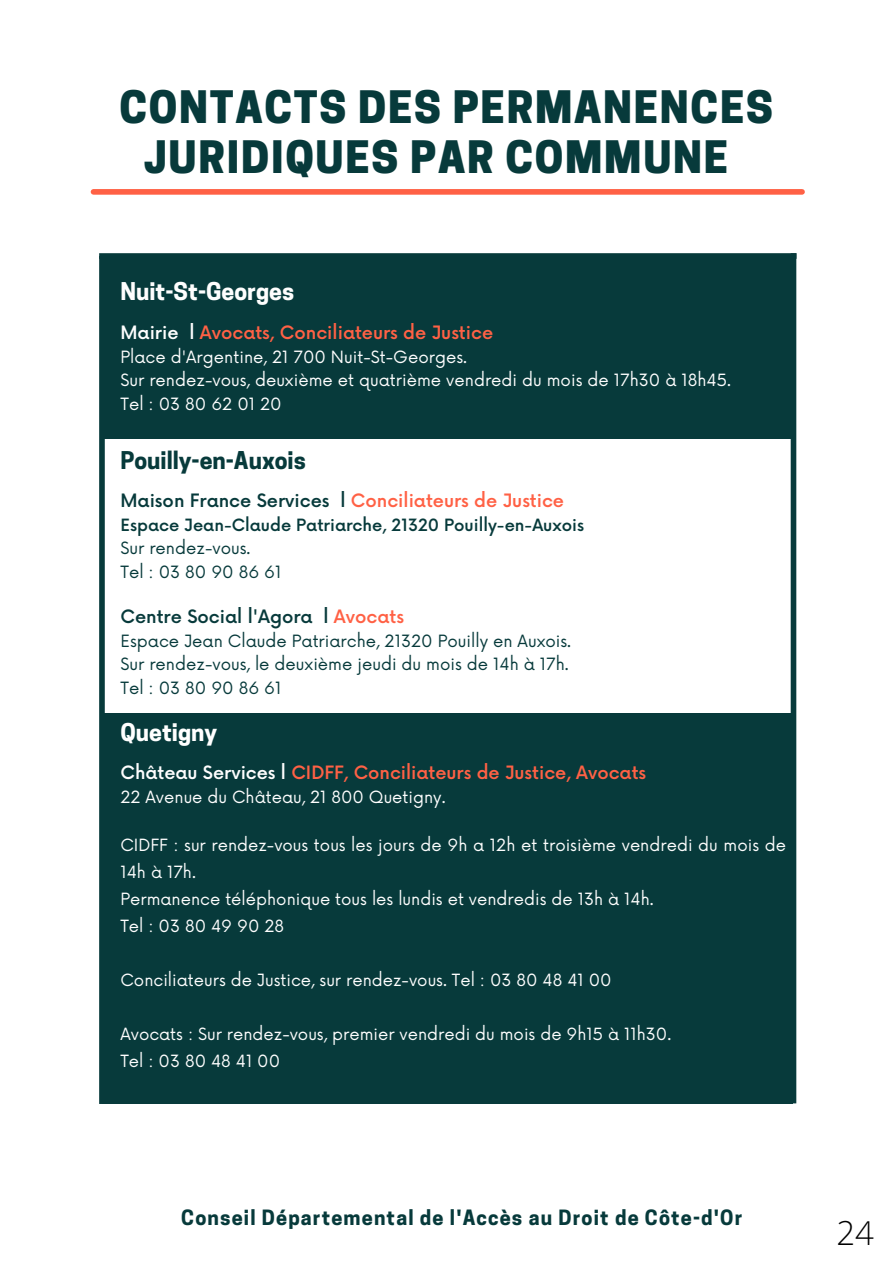
<style>
.page{position:relative;width:893px;height:1264px;background:#fff}
.page>*{position:absolute;margin:0;border:0;box-sizing:border-box;transform-origin:0 0}
.t1{font:800 42px/49.5px "Cooper Hewitt";letter-spacing:.04em;color:#073a3b;text-align:center}
.t2{font:300 33px "Open Sans";color:#000}
.t3{font:700 22.95px "Cooper Hewitt";color:#073a3b}
.t4{font:700 22.95px "Cooper Hewitt";color:#fefefe}
.t5{font:700 22.95px "Cooper Hewitt";color:#fff}
.t6{font:700 19.8px "Cooper Hewitt";letter-spacing:.06em;color:#073a3b}
.t7{font:500 18px "Now";color:#ff6145}
.t8{font:500 18px "Now";color:#073a3b}
.t9{font:500 17.85px "Now";color:#ff6145}
.t10{font:16.5px "Now";color:#073a3b}
.t11{font:16.5px "Now";color:#fefefe}
.t12{font:500 16.5px "Now";color:#073a3b}
.t13{font:16.35px/27px "Now";color:#fefefe}
.s1{color:#fefefe}
.s2{color:#073a3b}
.s3{color:#ff6145}
</style>
<div class="page">
<div style="left:93px;top:189px;width:709px;height:6px;background:#ff6145"></div>
<div style="left:101px;top:256px;width:690px;height:182px;background:#073a3b"></div>
<div style="left:102px;top:713px;width:691px;height:390px;background:#073a3b"></div>
<div style="left:99px;top:256px;width:6px;height:847px;background:#073a3b"></div>
<div style="left:790px;top:253px;width:6px;height:850px;background:#073a3b"></div>
<div style="left:99px;top:253px;width:697px;height:6px;background:#073a3b"></div>
<p class="t1" style="left:119px;top:88px;width:655px">CONTACTS DES PERMANENCES<br>JURIDIQUES PAR COMMUNE</p>
<p class="t4" style="left:120px;top:283px;width:175px">Nuit-St-Georges</p>
<p class="t7" style="left:120px;top:323px;width:374px"><span class="s1">Mairie l</span> Avocats, Conciliateurs de Justice</p>
<p class="t11" style="left:120px;top:347px;width:348px">Place d'Argentine, 21 700 Nuit-St-Georges.</p>
<p class="t11" style="left:120px;top:371px;width:612px">Sur rendez-vous, deuxième et quatrième vendredi du mois de 17h30 à 18h45.</p>
<p class="t11" style="left:120px;top:394px;width:163px">Tel : 03 80 62 01 20</p>
<p class="t3" style="left:120px;top:451px;width:187px">Pouilly-en-Auxois</p>
<p class="t7" style="left:120px;top:491px;width:445px"><span class="s2">Maison France Services l</span> Conciliateurs de Justice</p>
<p class="t12" style="left:120px;top:516px;width:465px">Espace Jean-Claude Patriarche, 21320 Pouilly-en-Auxois</p>
<p class="t10" style="left:120px;top:539px;width:131px">Sur rendez-vous.</p>
<p class="t10" style="left:120px;top:563px;width:162px">Tel : 03 80 90 86 61</p>
<p class="t8" style="left:120px;top:607px;width:285px">Centre Social l'Agora l <span class="s3">Avocats</span></p>
<p class="t10" style="left:120px;top:631px;width:452px">Espace Jean Claude Patriarche, 21320 Pouilly en Auxois.</p>
<p class="t10" style="left:120px;top:655px;width:450px">Sur rendez-vous, le deuxième jeudi du mois de 14h à 17h.</p>
<p class="t10" style="left:120px;top:679px;width:162px">Tel : 03 80 90 86 61</p>
<p class="t5" style="left:120px;top:723px;width:98px">Quetigny</p>
<p class="t9" style="left:120px;top:763px;width:527px"><span class="s1">Château Services l</span> CIDFF, Conciliateurs de Justice, Avocats</p>
<p class="t13" style="left:120px;top:784px;width:326px">22 Avenue du Château, 21 800 Quetigny.</p>
<p class="t13" style="left:120px;top:832px;width:667px">CIDFF : sur rendez-vous tous les jours de 9h a 12h et troisième vendredi du mois de<br>14h à 17h.</p>
<p class="t13" style="left:120px;top:886px;width:534px">Permanence téléphonique tous les lundis et vendredis de 13h à 14h.</p>
<p class="t13" style="left:120px;top:913px;width:165px">Tel : 03 80 49 90 28</p>
<p class="t13" style="left:120px;top:967px;width:492px">Conciliateurs de Justice, sur rendez-vous. Tel : 03 80 48 41 00</p>
<p class="t13" style="left:120px;top:1021px;width:552px">Avocats : Sur rendez-vous, premier vendredi du mois de 9h15 à 11h30.</p>
<p class="t13" style="left:120px;top:1048px;width:161px">Tel : 03 80 48 41 00</p>
<p class="t6" style="left:181px;top:1210px;width:562px">Conseil Départemental de l'Accès au Droit de Côte-d'Or</p>
<p class="t2" style="left:836px;top:1209px;width:39px">24</p>
</div>
